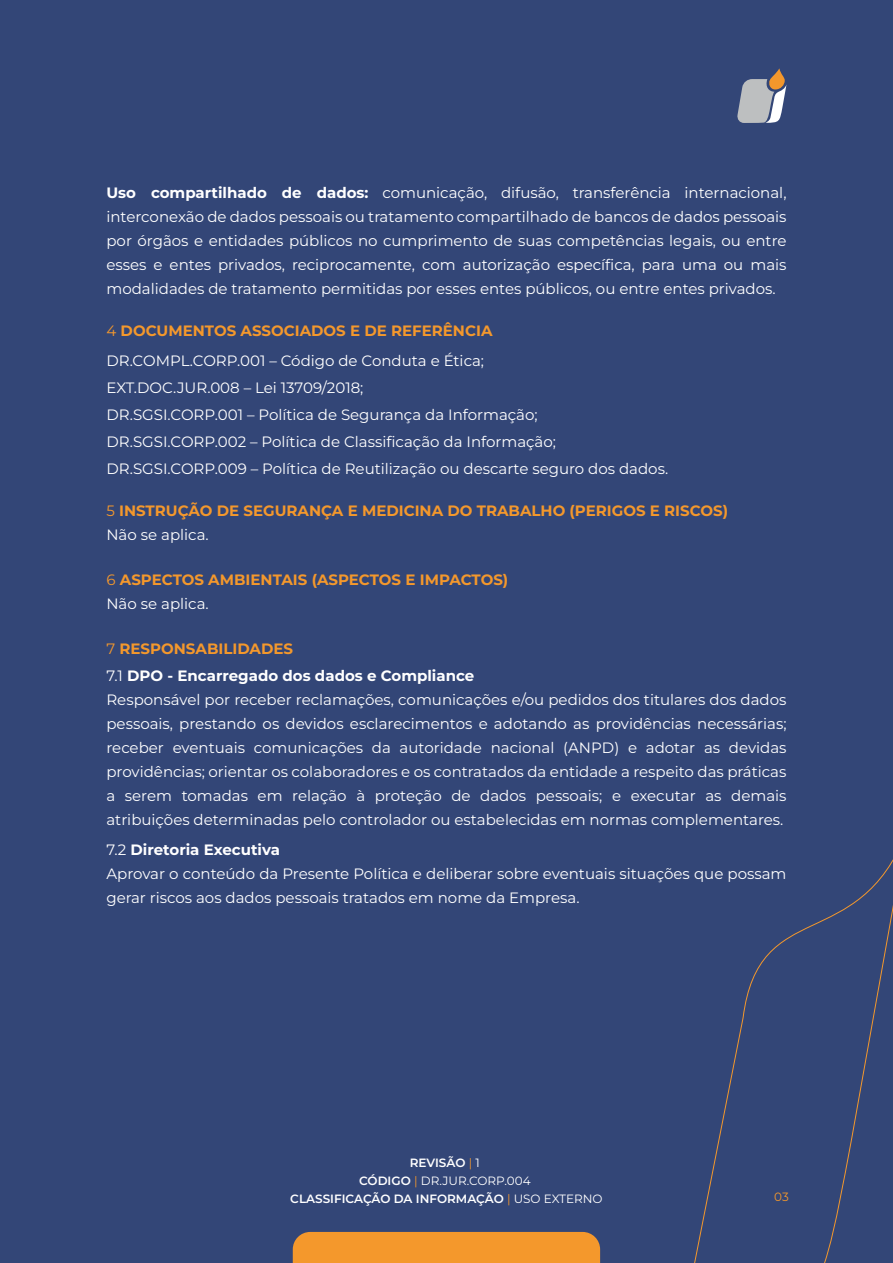
<style>
.page{position:relative;width:893px;height:1263px;background:#334677}
.page>*{position:absolute;margin:0;border:0;box-sizing:border-box;transform-origin:0 0}
.t1{font:15px/24px "Montserrat";color:#fff}
.t2{font:700 15px/24px "Montserrat";color:#f4982c}
.t3{font:700 15px/27px "Montserrat";color:#fff}
.t4{font:600 12px/18px "Montserrat";color:#fff;text-align:center}
.t5{font:12px "Montserrat";color:#f4982c}
.s1{font-weight:700}
.s2{color:#f4982c}
.s3{font-weight:700;color:#f4982c}
.s4{font-weight:400}
.s5{font-weight:400;color:#fff}
.s6{font-weight:400;color:#f4982c}
</style>
<div class="page">
<svg style="left:694px;top:859px;width:199px;height:404px"></svg>
<div style="left:293px;top:1232px;width:307px;height:31px;background:#f4982c"></div>
<svg style="left:737px;top:68px;width:49px;height:55px"></svg>
<p class="t1" style="left:106px;top:180px;width:682px;text-align:justify"><span class="s1">Uso compartilhado de dados:</span> comunicação, difusão, transferência internacional, interconexão de dados pessoais ou tratamento compartilhado de bancos de dados pessoais por órgãos e entidades públicos no cumprimento de suas competências legais, ou entre esses e entes privados, reciprocamente, com autorização específica, para uma ou mais modalidades de tratamento permitidas por esses entes públicos, ou entre entes privados.</p>
<p class="t1" style="left:106px;top:315px;width:387px;line-height:30px"><span class="s2">4</span> <span class="s3">DOCUMENTOS ASSOCIADOS E DE REFERÊNCIA<br></span>DR.COMPL.CORP.001 – Código de Conduta e Ética;</p>
<p class="t1" style="left:106px;top:374px;width:563px;line-height:27px">EXT.DOC.JUR.008 – Lei 13709/2018;<br>DR.SGSI.CORP.001 – Política de Segurança da Informação; DR.SGSI.CORP.002 – Política de Classificação da Informação; DR.SGSI.CORP.009 – Política de Reutilização ou descarte seguro dos dados.</p>
<p class="t2" style="left:106px;top:498px;width:623px"><span class="s4">5</span> INSTRUÇÃO DE SEGURANÇA E MEDICINA DO TRABALHO (PERIGOS E RISCOS)<br><span class="s5">Não se aplica.</span></p>
<p class="t2" style="left:106px;top:567px;width:403px"><span class="s4">6</span> ASPECTOS AMBIENTAIS (ASPECTOS E IMPACTOS)<br><span class="s5">Não se aplica.</span></p>
<p class="t3" style="left:106px;top:635px;width:369px"><span class="s6">7</span> <span class="s2">RESPONSABILIDADES<br></span><span class="s4">7.1</span> DPO - Encarregado dos dados e Compliance</p>
<p class="t1" style="left:106px;top:687px;width:682px;text-align:justify">Responsável por receber reclamações, comunicações e/ou pedidos dos titulares dos dados pessoais, prestando os devidos esclarecimentos e adotando as providências necessárias; receber eventuais comunicações da autoridade nacional (ANPD) e adotar as devidas providências; orientar os colaboradores e os contratados da entidade a respeito das práticas a serem tomadas em relação à proteção de dados pessoais; e executar as demais atribuições determinadas pelo controlador ou estabelecidas em normas complementares.</p>
<p class="t1" style="left:106px;top:837px;width:682px">7.2 <span class="s1">Diretoria Executiva<br></span>Aprovar o conteúdo da Presente Política e deliberar sobre eventuais situações que possam gerar riscos aos dados pessoais tratados em nome da Empresa.</p>
<p class="t4" style="left:290px;top:1153px;width:314px">REVISÃO <span class="s6">|</span> <span class="s4">1<br></span>CÓDIGO <span class="s6">|</span> <span class="s4">DR.JUR.CORP.004<br></span>CLASSIFICAÇÃO DA INFORMAÇÃO <span class="s6">|</span> <span class="s4">USO EXTERNO</span></p>
<p class="t5" style="left:774px;top:1189px;width:16px">03</p>
</div>
